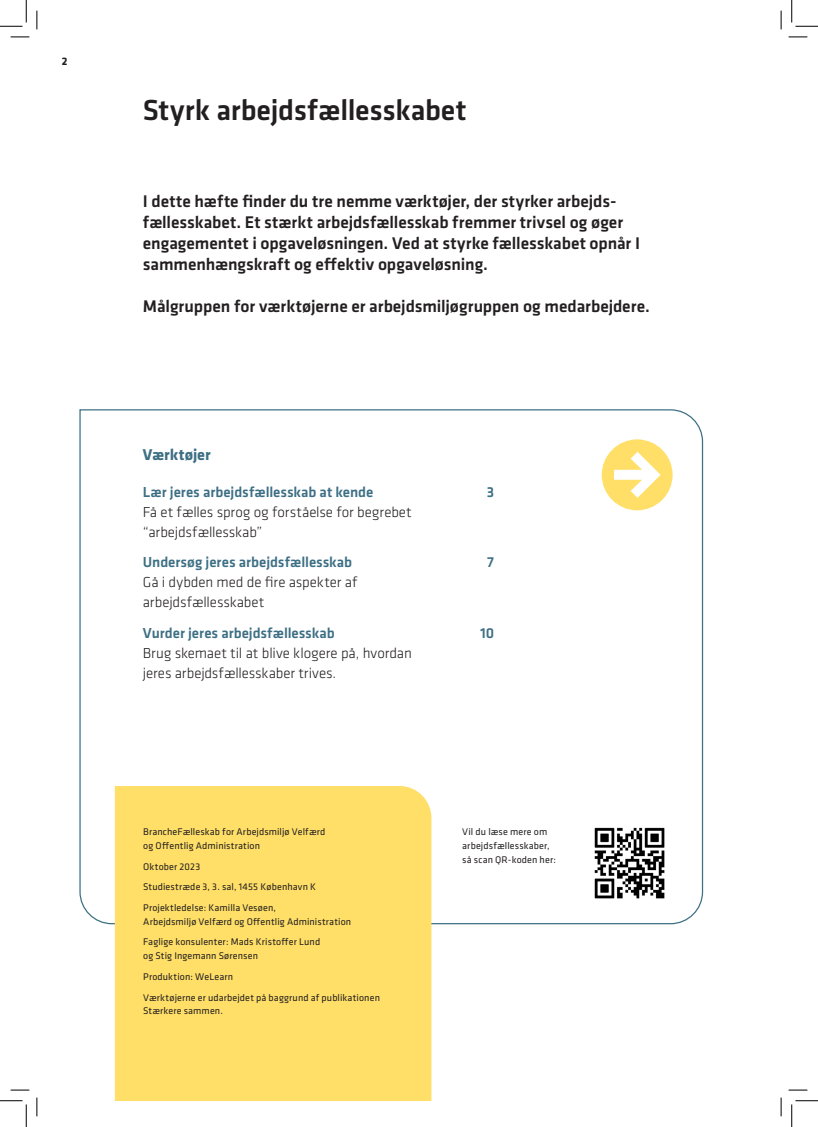
<style>
.page{position:relative;width:818px;height:1127px;background:#fff}
.page>*{position:absolute;margin:0;border:0;box-sizing:border-box;transform-origin:0 0}
.Rubrik-3{font:500 30px "Klavika";letter-spacing:-.005em;color:#231f20}
.Brød{font:500 17.5px/21px "Klavika";letter-spacing:-.005em;color:#231f20}
.Rubrik-3-2{font:700 16.25px "Klavika";letter-spacing:-.005em;color:#3d6f84}
.t1{font:300 15px/20px "Klavika";letter-spacing:-.005em;color:#231f20}
.t2{font:500 15px "Klavika";letter-spacing:-.005em;color:#3d6f84}
.t3{font:700 11.25px "Klavika Basic";color:#231f20}
.Kilde{font:10px/13.8px "Klavika";letter-spacing:.01em;color:#231f20}
</style>
<div class="page">
<svg style="left:79px;top:409px;width:625px;height:515px"></svg>
<img style="left:586px;top:819px;width:86px;height:86px">
<div style="left:115px;top:785px;width:316px;height:315px;background:#ffdf68"></div>
<svg style="left:602px;top:439px;width:70px;height:71px"></svg>
<svg style="left:11px;top:36px;width:18px;height:2px"></svg>
<svg style="left:788px;top:36px;width:19px;height:2px"></svg>
<svg style="left:11px;top:1089px;width:18px;height:1px"></svg>
<svg style="left:788px;top:1089px;width:19px;height:1px"></svg>
<svg style="left:36px;top:11px;width:2px;height:18px"></svg>
<svg style="left:36px;top:1097px;width:2px;height:18px"></svg>
<svg style="left:780px;top:11px;width:2px;height:18px"></svg>
<svg style="left:780px;top:1097px;width:2px;height:18px"></svg>
<svg style="left:0;top:0;width:27px;height:27px"></svg>
<svg style="left:0;top:1100px;width:27px;height:26px"></svg>
<svg style="left:791px;top:0;width:27px;height:27px"></svg>
<svg style="left:791px;top:1100px;width:27px;height:26px"></svg>
<p class="t3" style="left:62px;top:53px;width:7px">2</p>
<p class="Rubrik-3" style="left:143px;top:90px;width:325px">Styrk arbejdsfællesskabet</p>
<p class="Brød" style="left:143px;top:190px;width:499px">I dette hæfte finder du tre nemme værktøjer, der styrker arbejds&shy;fællesskabet. Et stærkt arbejdsfællesskab fremmer trivsel og øger engagementet i opgaveløsningen. Ved at styrke fællesskabet opnår I sammenhængskraft og effektiv opgaveløsning.</p>
<p class="Brød" style="left:143px;top:295px;width:508px">Målgruppen for værktøjerne er arbejdsmiljøgruppen og medarbejdere.</p>
<p class="Rubrik-3-2" style="left:143px;top:442px;width:69px">Værktøjer</p>
<p class="t2" style="left:143px;top:481px;width:232px">Lær jeres arbejdsfællesskab at kende</p>
<p class="t2" style="left:487px;top:481px;width:9px">3</p>
<p class="t1" style="left:143px;top:501px;width:270px">Få et fælles sprog og forståelse for begrebet “arbejdsfællesskab”</p>
<p class="t2" style="left:143px;top:552px;width:211px">Undersøg jeres arbejdsfællesskab</p>
<p class="t2" style="left:487px;top:552px;width:8px">7</p>
<p class="t1" style="left:143px;top:572px;width:216px">Gå i dybden med de fire aspekter af arbejdsfællesskabet</p>
<p class="t2" style="left:143px;top:622px;width:193px">Vurder jeres arbejdsfællesskab</p>
<p class="t2" style="left:480px;top:622px;width:16px">10</p>
<p class="t1" style="left:143px;top:642px;width:270px">Brug skemaet til at blive klogere på, hvordan jeres arbejdsfællesskaber trives.</p>
<p class="Kilde" style="left:143px;top:824px;width:184px">BrancheFælleskab for Arbejdsmiljø Velfærd og Offentlig Administration</p>
<p class="Kilde" style="left:143px;top:858px;width:59px">Oktober 2023</p>
<p class="Kilde" style="left:143px;top:879px;width:174px">Studiestræde 3, 3. sal, 1455 København K</p>
<p class="Kilde" style="left:143px;top:900px;width:210px">Projektledelse: Kamilla Vesøen,<br>Arbejdsmiljø Velfærd og Offentlig Administration</p>
<p class="Kilde" style="left:143px;top:934px;width:179px">Faglige konsulenter: Mads Kristoffer Lund og Stig Ingemann Sørensen</p>
<p class="Kilde" style="left:143px;top:969px;width:92px">Produktion: WeLearn</p>
<p class="Kilde" style="left:143px;top:989px;width:238px">Værktøjerne er udarbejdet på baggrund af publikationen<br>Stærkere sammen.</p>
<p class="Kilde" style="left:462px;top:824px;width:95px">Vil du læse mere om arbejdsfællesskaber, så scan QR-koden her:</p>
</div>
